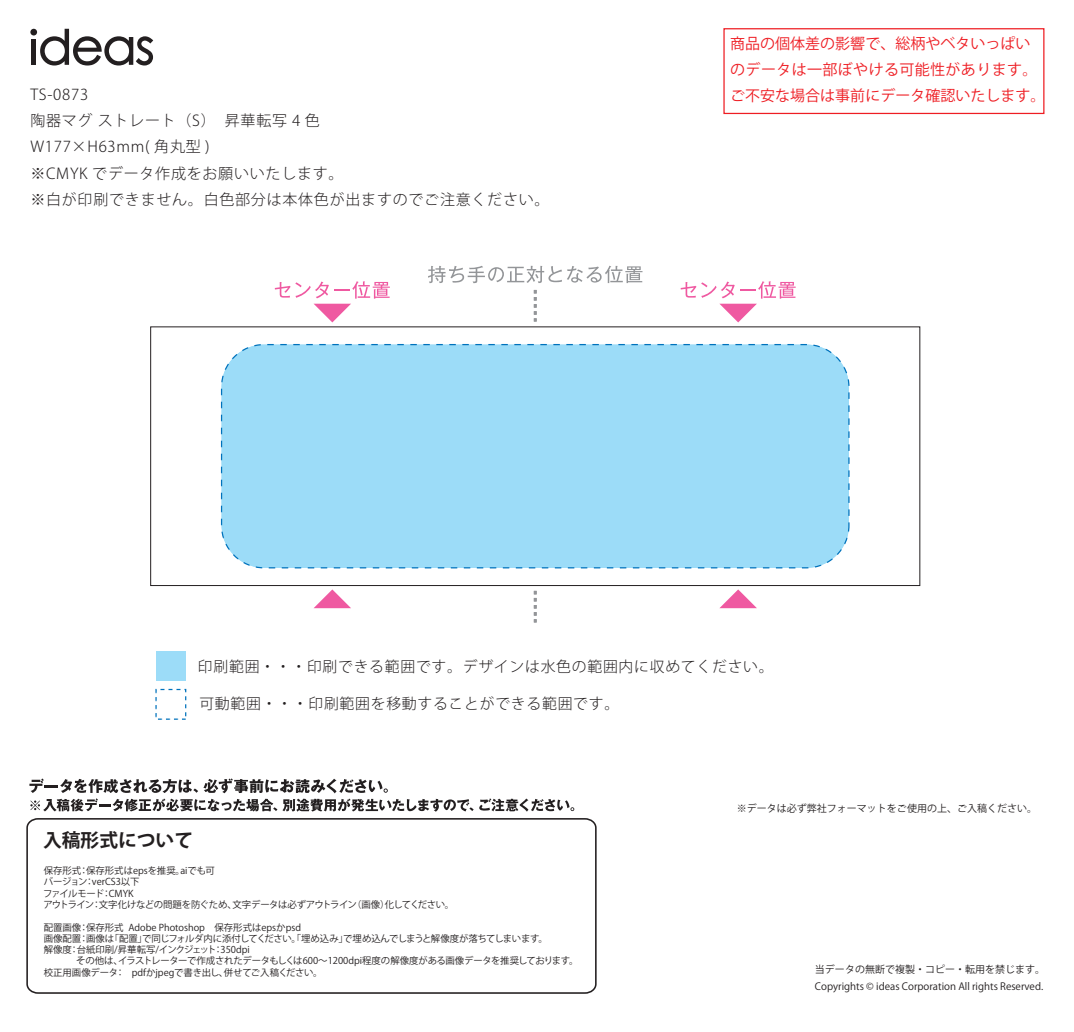
<style>
.page{position:relative;width:1074px;height:1032px;background:#fff}
.page>*{position:absolute;margin:0;border:0;box-sizing:border-box;transform-origin:0 0}
.t1{font:700 18.75px "Koz Go Pro";color:#231f20}
.t2{font:300 15px/26.2px "Koz Go Pro";letter-spacing:.05em;color:#231f20}
.t3{font:15px/26.2px "Koz Go Pr 6 N";color:#ee1d23}
.t4{font:300 14.88px "Koz Go Pro";letter-spacing:.05em;color:#231f20}
.t5{font:10px/17.5px "Koz Go Pro";color:#231f20}
.t6{font:9.38px/11.2px "Koz Go Pro";color:#231f20}
.t7{font:9.38px/11.2px "Koz Go Pro";letter-spacing:-.02em;color:#231f20}
</style>
<div class="page">
<div style="left:150px;top:327px;width:770px;height:259px;border:1px solid #231f20"></div>
<div style="left:221px;top:345px;width:628px;height:223px;background:#9cdcf8;border-radius:43px"></div>
<div style="left:221px;top:344px;width:628px;height:224px;border:1px dashed #0072bc;border-radius:43px"></div>
<svg style="left:30px;top:29px;width:123px;height:37px"></svg>
<svg style="left:428px;top:266px;width:214px;height:17px"></svg>
<svg style="left:680px;top:281px;width:115px;height:41px"></svg>
<svg style="left:275px;top:281px;width:115px;height:41px"></svg>
<svg style="left:314px;top:589px;width:37px;height:19px"></svg>
<svg style="left:719px;top:589px;width:38px;height:19px"></svg>
<svg style="left:534px;top:290px;width:2px;height:32px"></svg>
<svg style="left:534px;top:591px;width:2px;height:31px"></svg>
<svg style="left:29px;top:778px;width:545px;height:34px"></svg>
<svg style="left:26px;top:818px;width:571px;height:176px"></svg>
<div style="left:723px;top:28px;width:321px;height:86px;border:1px solid #ee1d23"></div>
<div style="left:156px;top:651px;width:30px;height:30px;background:#9cdcf8"></div>
<h2 class="t2" style="left:30px;top:81px;width:520px">TS-0873<br>陶器マグ ストレート（S）　昇華転写 4 色<br>W177×H63mm( 角丸型 )<br>※CMYK でデータ作成をお願いいたします。<br>※白が印刷できません。白色部分は本体色が出ますのでご注意ください。</h2>
<h2 class="t3" style="left:730px;top:30px;width:316px">商品の個体差の影響で、総柄やベタいっぱいのデータは一部ぼやける可能性があります。ご不安な場合は事前にデータ確認いたします。</h2>
<h3 class="t4" style="left:198px;top:657px;width:577px">印刷範囲・・・印刷できる範囲です。デザインは水色の範囲内に収めてください。</h3>
<h3 class="t4" style="left:199px;top:694px;width:421px">可動範囲・・・印刷範囲を移動することができる範囲です。</h3>
<h1 class="t1" style="left:43px;top:828px;width:152px">入稿形式について</h1>
<p class="t7" style="left:43px;top:865px;width:412px">保存形式：保存形式はepsを推奨。aiでも可<br>バージョン：verCS3以下<br>ファイルモード：CMYK<br>アウトライン：文字化けなどの問題を防ぐため、文字データは必ずアウトライン（画像）化してください。</p>
<p class="t6" style="left:44px;top:922px;width:536px">配置画像：保存形式 Adobe Photoshop　保存形式はepsかpsd<br>画像配置：画像は「配置」で同じフォルダ内に添付してください。「埋め込み」で埋め込んでしまうと解像度が落ちてしまいます。<br>解像度：台紙印刷/昇華転写/インクジェット：350dpi<br>　　　 その他は、イラストレーターで作成されたデータもしくは600～1200dpi程度の解像度がある画像データを推奨しております。校正用画像データ：　pdfかjpegで書き出し、併せてご入稿ください。</p>
<p class="t5" style="left:737px;top:799px;width:301px">※データは必ず弊社フォーマットをご使用の上、ご入稿ください。</p>
<p class="t5" style="left:815px;top:961px;width:231px">当データの無断で複製・コピー・転用を禁じます。<br>Copyrights © ideas Corporation All rights Reserved.</p>
</div>
